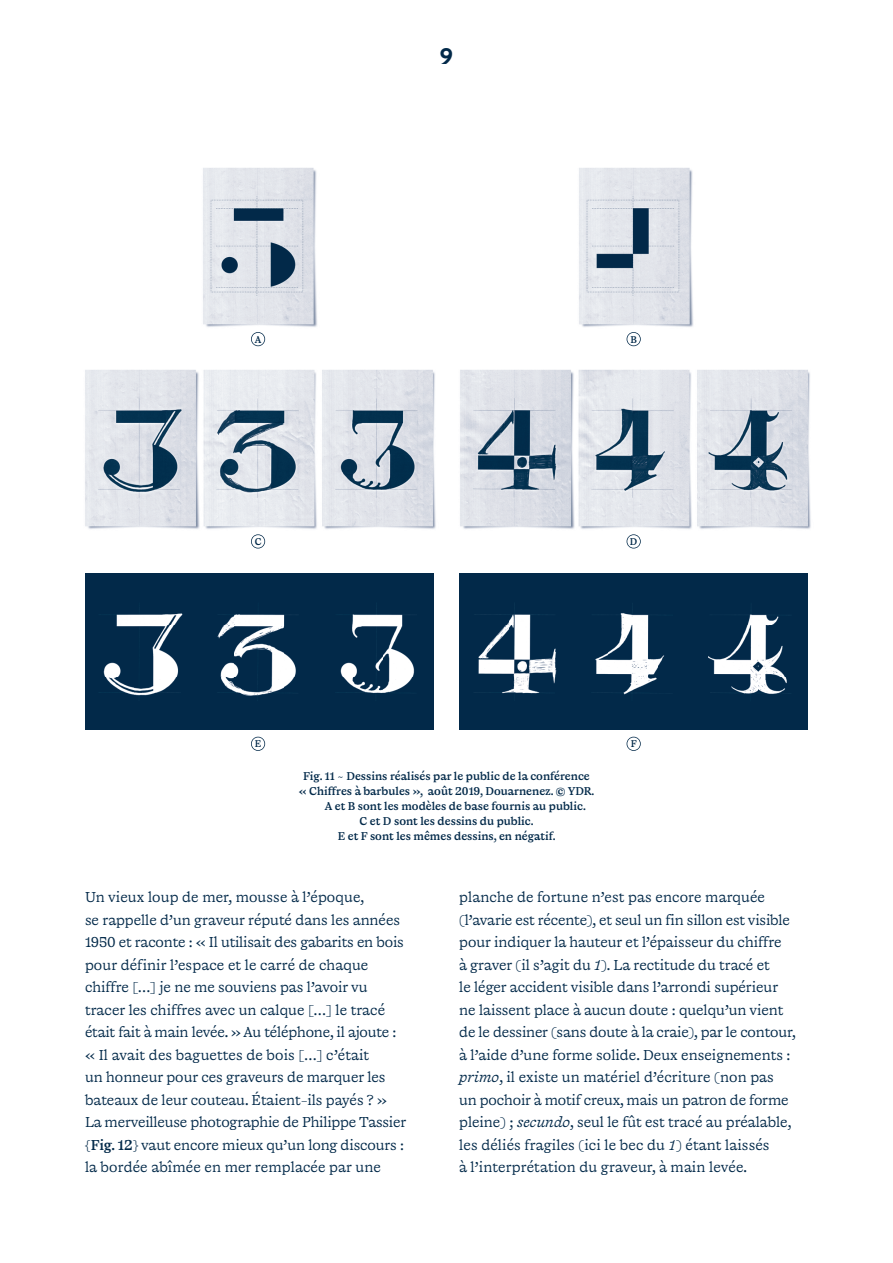
<style>
.page{position:relative;width:893px;height:1263px;background:#fff}
.page>*{position:absolute;margin:0;border:0;box-sizing:border-box;transform-origin:0 0}
.t1{font:700 22.5px "Munken Sans";color:#022949}
.t2{font:300 14.25px/22.5px "Capraia";color:#022949}
.t3{font:500 11.25px "Capraia";color:#022949}
.t4{font:500 9.75px "Capraia";color:#022949}
.s1{font-weight:500}
.s2{font-style:italic}
</style>
<div class="page">
<img style="left:460px;top:369px;width:351px;height:180px">
<svg style="left:627px;top:534px;width:14px;height:14px"></svg>
<img style="left:85px;top:573px;width:349px;height:157px">
<svg style="left:251px;top:737px;width:14px;height:14px"></svg>
<img style="left:459px;top:573px;width:349px;height:157px">
<svg style="left:627px;top:737px;width:14px;height:14px"></svg>
<img style="left:85px;top:370px;width:351px;height:179px">
<svg style="left:251px;top:534px;width:14px;height:14px"></svg>
<img style="left:579px;top:168px;width:114px;height:179px">
<svg style="left:627px;top:332px;width:14px;height:14px"></svg>
<img style="left:203px;top:168px;width:114px;height:179px">
<svg style="left:251px;top:332px;width:14px;height:14px"></svg>
<h1 class="t1" style="left:440px;top:39px;width:15px">9</h1>
<p class="t4" style="left:255px;top:333px;width:8px">A</p>
<p class="t4" style="left:630px;top:333px;width:8px">B</p>
<p class="t4" style="left:255px;top:535px;width:8px">C</p>
<p class="t4" style="left:630px;top:535px;width:9px">D</p>
<p class="t4" style="left:255px;top:738px;width:8px">E</p>
<p class="t4" style="left:631px;top:738px;width:8px">F</p>
<p class="t3" style="left:303px;top:769px;width:288px">Fig. 11 ~ Dessins réalisés par le public de la conférence</p>
<p class="t3" style="left:299px;top:784px;width:297px">« Chiffres à barbules », août 2019, Douarnenez. © YDR.</p>
<p class="t3" style="left:325px;top:799px;width:262px">A et B sont les modèles de base fournis au public.</p>
<p class="t3" style="left:360px;top:814px;width:176px">C et D sont les dessins du public.</p>
<p class="t3" style="left:338px;top:829px;width:219px">E et F sont les mêmes dessins, en négatif.</p>
<p class="t2" style="left:85px;top:886px;width:323px">Un vieux loup de mer, mousse à l’époque,<br>se rappelle d’un graveur réputé dans les années 1950 et raconte : « Il utilisait des gabarits en bois pour définir l’espace et le carré de chaque chiffre […] je ne me souviens pas l’avoir vu tracer les chiffres avec un calque […] le tracé était fait à main levée. » Au téléphone, il ajoute : « Il avait des baguettes de bois […] c’était<br>un honneur pour ces graveurs de marquer les bateaux de leur couteau. Étaient-ils payés ? » La merveilleuse photographie de Philippe Tassier { <span class="s1">Fig. 12</span> } vaut encore mieux qu’un long discours : la bordée abîmée en mer remplacée par une</p>
<p class="t2" style="left:459px;top:886px;width:338px">planche de fortune n’est pas encore marquée (l’avarie est récente), et seul un fin sillon est visible pour indiquer la hauteur et l’épaisseur du chiffre<br>à graver (il s’agit du <span class="s2">1</span> ). La rectitude du tracé et<br>le léger accident visible dans l’arrondi supérieur ne laissent place à aucun doute : quelqu’un vient de le dessiner (sans doute à la craie), par le contour, à l’aide d’une forme solide. Deux enseignements : <span class="s2">primo</span>, il existe un matériel d’écriture (non pas<br>un pochoir à motif creux, mais un patron de forme pleine) ; <span class="s2">secundo</span>, seul le fût est tracé au préalable, les déliés fragiles (ici le bec du <span class="s2">1</span> ) étant laissés<br>à l’interprétation du graveur, à main levée.</p>
</div>
